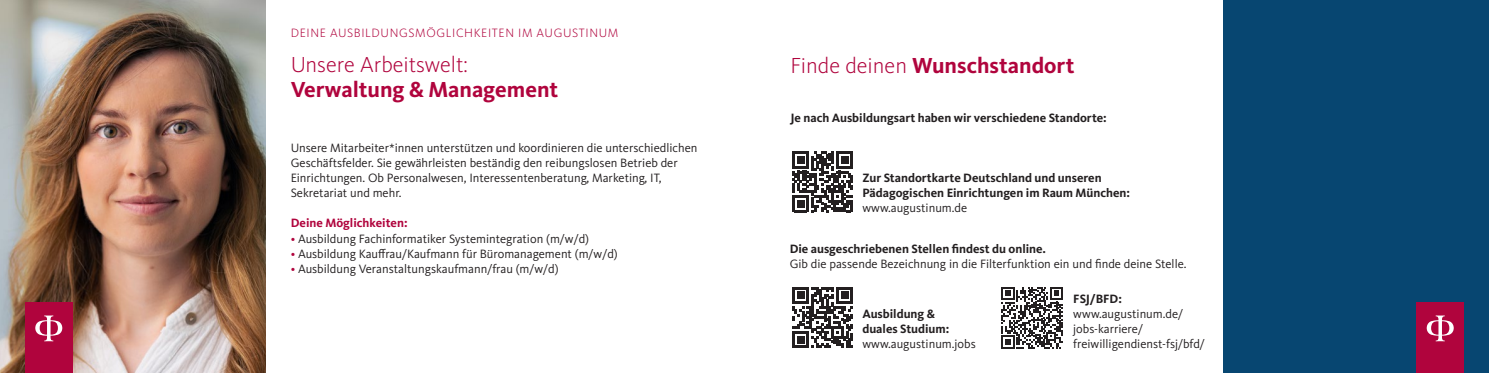
<style>
.page{position:relative;width:1489px;height:373px;background:#fff}
.page>*{position:absolute;margin:0;border:0;box-sizing:border-box;transform-origin:0 0}
.t1{font:700 22.5px "Kievit Pro";color:#b0043d}
.t2{font:300 22.5px "Kievit Pro";color:#b0043d}
.t3{font:12.5px/15px "Kievit Pro";color:#231f20}
.t4{font:700 12.5px/15px "Kievit Pro";color:#231f20}
.t5{font:300 12.5px "Kievit Pro";letter-spacing:.05em;color:#b0043d}
.t6{font:700 12.5px "Kievit Pro";color:#b0043d}
.s1{color:#b0043d}
.s2{font-weight:300}
</style>
<div class="page">
<div style="left:1222px;top:0;width:266px;height:372px;background:#074671"></div>
<div style="left:1415px;top:302px;width:48px;height:70px;background:#b0043d"></div>
<svg style="left:1426px;top:315px;width:27px;height:25px"></svg>
<svg style="left:792px;top:151px;width:61px;height:61px"></svg>
<svg style="left:792px;top:287px;width:61px;height:60px"></svg>
<svg style="left:1001px;top:287px;width:62px;height:61px"></svg>
<img style="left:0;top:0;width:266px;height:372px">
<div style="left:25px;top:302px;width:48px;height:70px;background:#b0043d"></div>
<svg style="left:35px;top:315px;width:27px;height:25px"></svg>
<p class="t5" style="left:291px;top:26px;width:329px">DEINE AUSBILDUNGSMÖGLICHKEITEN IM AUGUSTINUM</p>
<h1 class="t2" style="left:291px;top:51px;width:179px">Unsere Arbeitswelt:</h1>
<h1 class="t1" style="left:291px;top:76px;width:269px">Verwaltung &amp; Management</h1>
<p class="t3" style="left:291px;top:140px;width:408px">Unsere Mitarbeiter*innen unterstützen und koordinieren die unterschiedlichen Geschäftsfelder. Sie gewährleisten beständig den reibungslosen Betrieb der Einrichtungen. Ob Personalwesen, Interessentenberatung, Marketing, IT, Sekretariat und mehr.</p>
<p class="t6" style="left:291px;top:215px;width:118px">Deine Möglichkeiten:</p>
<p class="t3" style="left:291px;top:230px;width:300px"><span class="s1">•</span> Ausbildung Fachinformatiker Systemintegration (m/w/d)</p>
<p class="t3" style="left:291px;top:245px;width:328px"><span class="s1">•</span> Ausbildung Kauffrau/Kaufmann für Büromanagement (m/w/d)</p>
<p class="t3" style="left:291px;top:260px;width:269px"><span class="s1">•</span> Ausbildung Veranstaltungskaufmann/frau (m/w/d)</p>
<h1 class="t1" style="left:790px;top:52px;width:285px"><span class="s2">Finde deinen</span> Wunschstandort</h1>
<p class="t4" style="left:790px;top:110px;width:318px">Je nach Ausbildungsart haben wir verschiedene Standorte:</p>
<p class="t4" style="left:862px;top:170px;width:269px">Zur Standortkarte Deutschland und unseren<br>Pädagogischen Einrichtungen im Raum München:</p>
<p class="t3" style="left:862px;top:200px;width:106px">www.augustinum.de</p>
<p class="t4" style="left:789px;top:240px;width:258px">Die ausgeschriebenen Stellen findest du online.</p>
<p class="t3" style="left:789px;top:255px;width:398px">Gib die passende Bezeichnung in die Filterfunktion ein und finde deine Stelle.</p>
<p class="t4" style="left:862px;top:305px;width:89px">Ausbildung &amp; duales Studium:</p>
<p class="t3" style="left:862px;top:335px;width:115px">www.augustinum.jobs</p>
<p class="t4" style="left:1073px;top:290px;width:50px">FSJ/BFD:</p>
<p class="t3" style="left:1073px;top:305px;width:133px">www.augustinum.de/ jobs-karriere/ freiwilligendienst-fsj/bfd/</p>
</div>
